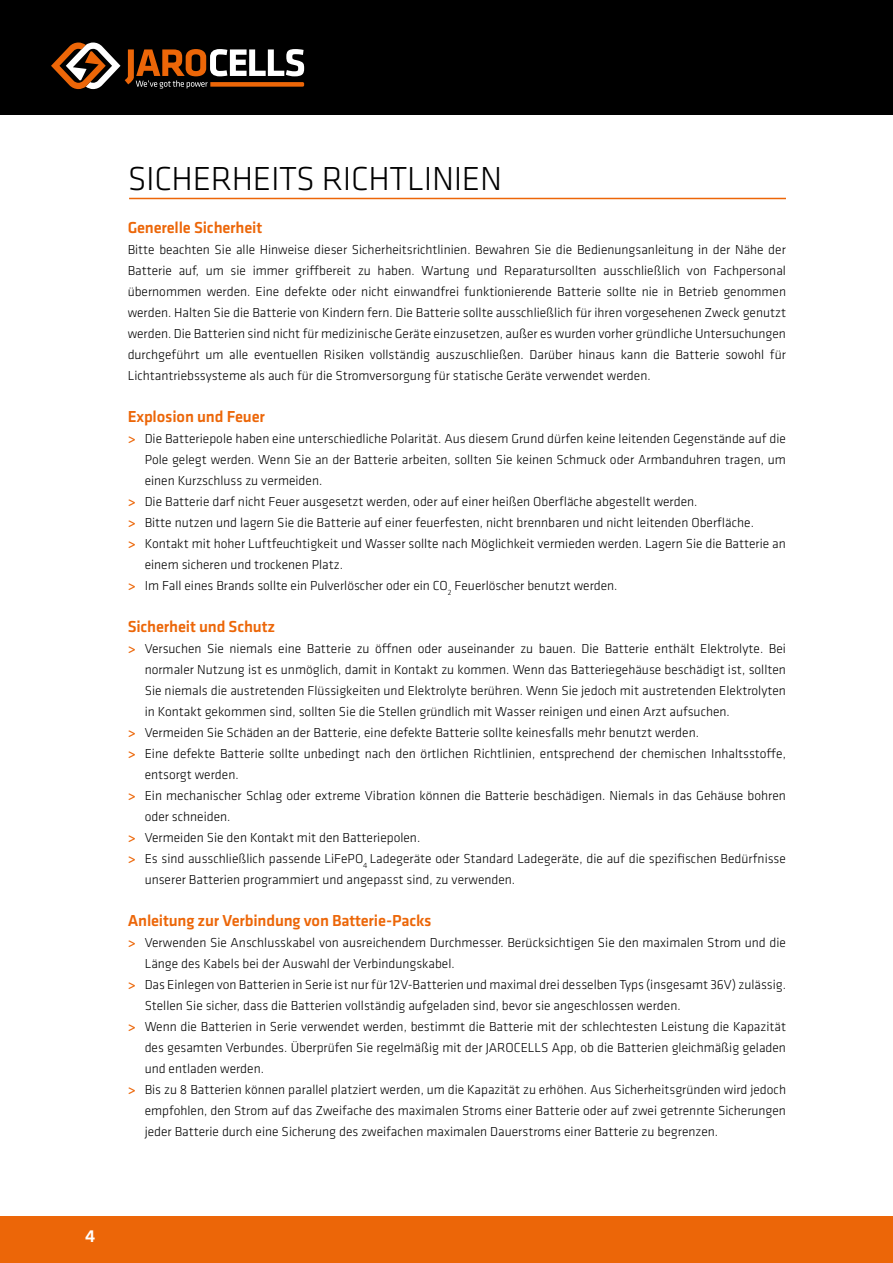
<style>
.page{position:relative;width:893px;height:1263px;background:#fff}
.page>*{position:absolute;margin:0;border:0;box-sizing:border-box;transform-origin:0 0}
.t1{font:300 34.5px "Klavika";letter-spacing:-.01em;color:#000}
.t2{font:500 18px "Klavika";color:#fff}
.t3{font:500 16.5px "Klavika";letter-spacing:-.01em;color:#ec6608}
.t4{font:300 13.5px/21px "Klavika";color:#000;text-align:justify}
.s1{font-weight:500;color:#ec6608}
</style>
<div class="page">
<div style="left:0;top:0;width:893px;height:115px;background:#000"></div>
<div style="left:0;top:1216px;width:893px;height:47px;background:#ec6608"></div>
<svg style="left:51px;top:43px;width:253px;height:46px"></svg>
<hr style="left:129px;top:198px;width:657px;height:1px;background:#ec6608">
<h1 class="t1" style="left:128px;top:159px;width:376px">SICHERHEITS RICHTLINIEN</h1>
<p class="t3" style="left:128px;top:219px;width:136px">Generelle Sicherheit</p>
<p class="t4" style="left:128px;top:239px;width:660px">Bitte beachten Sie alle Hinweise dieser Sicherheitsrichtlinien. Bewahren Sie die Bedienungsanleitung in der Nähe der Batterie auf, um sie immer griffbereit zu haben. Wartung und Reparatursollten ausschließlich von Fachpersonal übernommen werden. Eine defekte oder nicht einwandfrei funktionierende Batterie sollte nie in Betrieb genommen werden. Halten Sie die Batterie von Kindern fern. Die Batterie sollte ausschließlich für ihren vorgesehenen Zweck genutzt werden. Die Batterien sind nicht für medizinische Geräte einzusetzen, außer es wurden vorher gründliche Untersuchungen durchgeführt um alle eventuellen Risiken vollständig auszuschließen. Darüber hinaus kann die Batterie sowohl für Lichtantriebssysteme als auch für die Stromversorgung für statische Geräte verwendet werden.</p>
<p class="t3" style="left:128px;top:408px;width:139px">Explosion und Feuer</p>
<p class="t4" style="left:128px;top:428px;width:660px"><span class="s1">&gt;</span> Die Batteriepole haben eine unterschiedliche Polarität. Aus diesem Grund dürfen keine leitenden Gegenstände auf die</p>
<p class="t4" style="left:145px;top:449px;width:643px">Pole gelegt werden. Wenn Sie an der Batterie arbeiten, sollten Sie keinen Schmuck oder Armbanduhren tragen, um</p>
<p class="t4" style="left:145px;top:470px;width:179px">einen Kurzschluss zu vermeiden.</p>
<p class="t4" style="left:128px;top:491px;width:571px"><span class="s1">&gt;</span> Die Batterie darf nicht Feuer ausgesetzt werden, oder auf einer heißen Oberfläche abgestellt werden.</p>
<p class="t4" style="left:128px;top:512px;width:628px"><span class="s1">&gt;</span> Bitte nutzen und lagern Sie die Batterie auf einer feuerfesten, nicht brennbaren und nicht leitenden Oberfläche.</p>
<p class="t4" style="left:128px;top:534px;width:660px"><span class="s1">&gt;</span> Kontakt mit hoher Luftfeuchtigkeit und Wasser sollte nach Möglichkeit vermieden werden. Lagern Sie die Batterie an</p>
<p class="t4" style="left:145px;top:555px;width:200px">einem sicheren und trockenen Platz.</p>
<p class="t4" style="left:128px;top:576px;width:491px"><span class="s1">&gt;</span> Im Fall eines Brands sollte ein Pulverlöscher oder ein CO<sub>2</sub> Feuerlöscher benutzt werden.</p>
<p class="t3" style="left:128px;top:618px;width:149px">Sicherheit und Schutz</p>
<p class="t4" style="left:128px;top:638px;width:660px"><span class="s1">&gt;</span> Versuchen Sie niemals eine Batterie zu öffnen oder auseinander zu bauen. Die Batterie enthält Elektrolyte. Bei</p>
<p class="t4" style="left:145px;top:659px;width:643px">normaler Nutzung ist es unmöglich, damit in Kontakt zu kommen. Wenn das Batteriegehäuse beschädigt ist, sollten</p>
<p class="t4" style="left:145px;top:680px;width:643px">Sie niemals die austretenden Flüssigkeiten und Elektrolyte berühren. Wenn Sie jedoch mit austretenden Elektrolyten</p>
<p class="t4" style="left:145px;top:701px;width:587px">in Kontakt gekommen sind, sollten Sie die Stellen gründlich mit Wasser reinigen und einen Arzt aufsuchen.</p>
<p class="t4" style="left:128px;top:722px;width:573px"><span class="s1">&gt;</span> Vermeiden Sie Schäden an der Batterie, eine defekte Batterie sollte keinesfalls mehr benutzt werden.</p>
<p class="t4" style="left:128px;top:744px;width:660px"><span class="s1">&gt;</span> Eine defekte Batterie sollte unbedingt nach den örtlichen Richtlinien, entsprechend der chemischen Inhaltsstoffe,</p>
<p class="t4" style="left:145px;top:765px;width:95px">entsorgt werden.</p>
<p class="t4" style="left:128px;top:786px;width:660px"><span class="s1">&gt;</span> Ein mechanischer Schlag oder extreme Vibration können die Batterie beschädigen. Niemals in das Gehäuse bohren</p>
<p class="t4" style="left:145px;top:807px;width:87px">oder schneiden.</p>
<p class="t4" style="left:128px;top:828px;width:294px"><span class="s1">&gt;</span> Vermeiden Sie den Kontakt mit den Batteriepolen.</p>
<p class="t4" style="left:128px;top:848px;width:660px"><span class="s1">&gt;</span> Es sind ausschließlich passende LiFePO<sub>4</sub> Ladegeräte oder Standard Ladegeräte, die auf die spezifischen Bedürfnisse</p>
<p class="t4" style="left:145px;top:869px;width:372px">unserer Batterien programmiert und angepasst sind, zu verwenden.</p>
<p class="t3" style="left:128px;top:912px;width:305px">Anleitung zur Verbindung von Batterie-Packs</p>
<p class="t4" style="left:128px;top:932px;width:660px"><span class="s1">&gt;</span> Verwenden Sie Anschlusskabel von ausreichendem Durchmesser. Berücksichtigen Sie den maximalen Strom und die</p>
<p class="t4" style="left:145px;top:953px;width:312px">Länge des Kabels bei der Auswahl der Verbindungskabel.</p>
<p class="t4" style="left:128px;top:974px;width:660px"><span class="s1">&gt;</span> Das Einlegen von Batterien in Serie ist nur für 12V-Batterien und maximal drei desselben Typs (insgesamt 36V) zulässig.</p>
<p class="t4" style="left:145px;top:995px;width:537px">Stellen Sie sicher, dass die Batterien vollständig aufgeladen sind, bevor sie angeschlossen werden.</p>
<p class="t4" style="left:128px;top:1016px;width:660px"><span class="s1">&gt;</span> Wenn die Batterien in Serie verwendet werden, bestimmt die Batterie mit der schlechtesten Leistung die Kapazität</p>
<p class="t4" style="left:145px;top:1038px;width:643px">des gesamten Verbundes. Überprüfen Sie regelmäßig mit der JAROCELLS App, ob die Batterien gleichmäßig geladen</p>
<p class="t4" style="left:145px;top:1059px;width:121px">und entladen werden.</p>
<p class="t4" style="left:128px;top:1080px;width:660px"><span class="s1">&gt;</span> Bis zu 8 Batterien können parallel platziert werden, um die Kapazität zu erhöhen. Aus Sicherheitsgründen wird jedoch</p>
<p class="t4" style="left:145px;top:1101px;width:643px">empfohlen, den Strom auf das Zweifache des maximalen Stroms einer Batterie oder auf zwei getrennte Sicherungen</p>
<p class="t4" style="left:145px;top:1122px;width:575px">jeder Batterie durch eine Sicherung des zweifachen maximalen Dauerstroms einer Batterie zu begrenzen.</p>
<h2 class="t2" style="left:85px;top:1227px;width:12px">4</h2>
</div>
